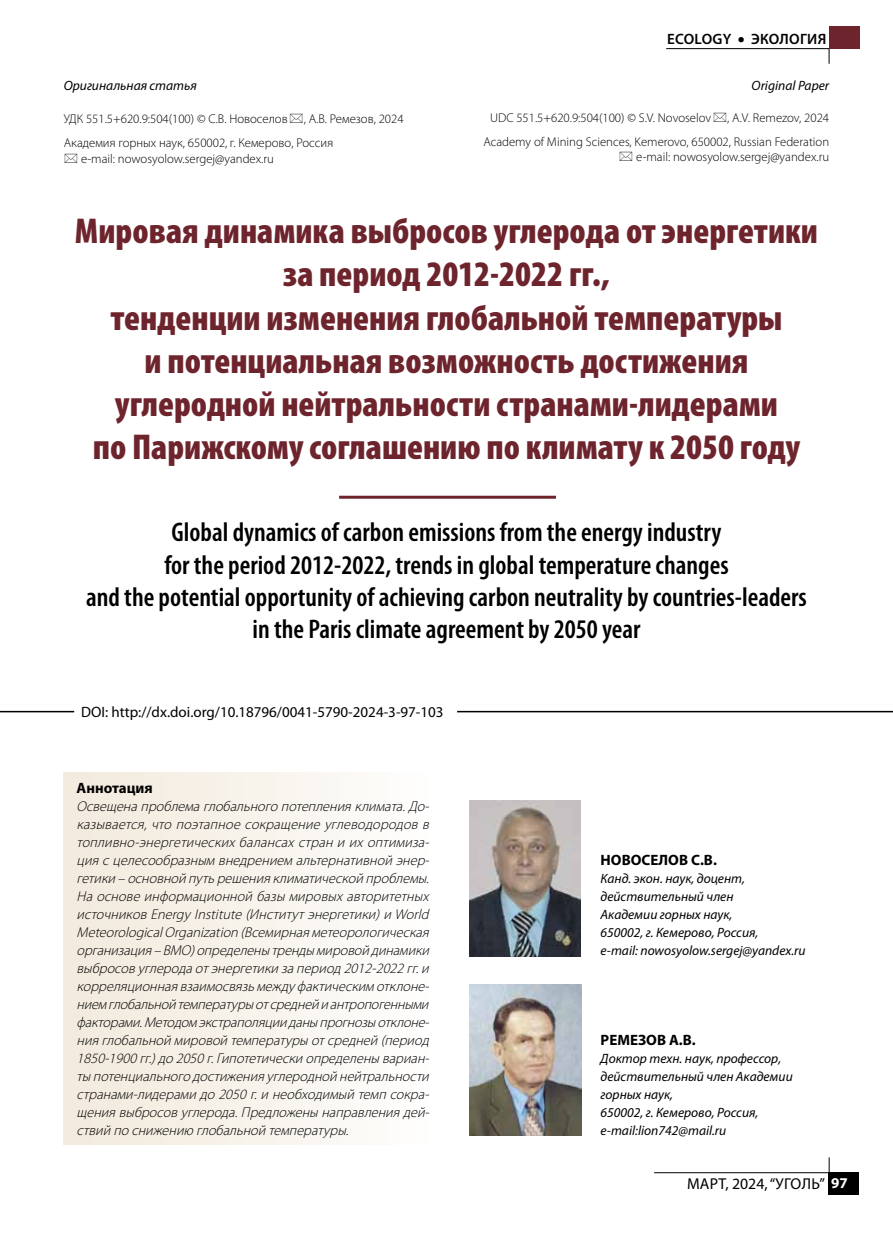
<style>
.page{position:relative;width:893px;height:1234px;background:#fff}
.page>*{position:absolute;margin:0;border:0;box-sizing:border-box;transform-origin:0 0}
.t1{font:900 condensed 36px/43.2px "Myriad Pro";color:#6e242d;text-align:center}
.t2{font:600 condensed 27px/32.4px "Myriad Pro";color:#000;text-align:center}
.t3{font:15.75px "Myriad Pro";letter-spacing:.015em;color:#000}
.t4{font:15px "Myriad Pro";color:#000}
.t5{font:700 15px "Myriad Pro";color:#000}
.t6{font:600 15px "Myriad Pro";letter-spacing:.02em;color:#000}
.t7{font:italic 300 14.25px/18px "Myriad Pro";color:#000;text-align:justify}
.t8{font:italic 13.5px/18px "Myriad Pro";color:#000}
.t9{font:300 12.75px/23.9px "Myriad Pro";color:#000}
.s1{font-weight:700;font-size:15px;color:#fff}
</style>
<div class="page">
<div style="left:829px;top:1171px;width:30px;height:23px;background:#000"></div>
<hr style="left:654px;top:1171px;width:175px;height:1px;background:#000">
<svg style="left:829px;top:1157px;width:1px;height:15px"></svg>
<hr style="left:666px;top:48px;width:163px;height:1px;background:#000">
<svg style="left:829px;top:49px;width:1px;height:15px"></svg>
<div style="left:829px;top:27px;width:31px;height:22px;background:#6e242d"></div>
<div style="left:64px;top:772px;width:375px;height:372px;background:linear-gradient(to right,#f2e9db,#fffefd)"></div>
<hr style="left:339px;top:495px;width:217px;height:3px;background:#6e242d">
<hr style="left:0;top:710px;width:74px;height:2px;background:#000">
<hr style="left:457px;top:710px;width:436px;height:2px;background:#000">
<img style="left:469px;top:984px;width:112px;height:151px">
<img style="left:469px;top:800px;width:112px;height:156px">
<p class="t6" style="left:667px;top:30px;width:104px">ECOLOGY • ЭКОЛО</p>
<p class="t6" style="left:800px;top:30px;width:27px">ГИЯ</p>
<p class="t8" style="left:64px;top:76px;width:135px">Оригинальная статья</p>
<p class="t8" style="left:752px;top:76px;width:79px">Original Paper</p>
<p class="t9" style="left:64px;top:107px;width:225px">УДК 551.5+620.9:504(100) © С.В. Новоселов</p>
<p class="t9" style="left:490px;top:105px;width:223px">UDC 551.5+620.9:504(100) © S.V. Novoselov</p>
<p class="t9" style="left:483px;top:105px;width:347px;text-align:right">, A.V. Remezov, 2024<br>Academy of Mining Sciences, Kemerovo, 650002, Russian Federation</p>
<p class="t9" style="left:636px;top:145px;width:194px">e-mail: nowosyolow.sergej@yandex.ru</p>
<p class="t9" style="left:64px;top:107px;width:341px;text-indent:240px">, А.В. Ремезов, 2024<br>Академия горных наук, 650002, г. Кемерово, Россия</p>
<p class="t9" style="left:81px;top:146px;width:194px">e-mail: nowosyolow.sergej@yandex.ru</p>
<p class="t1" style="left:75px;top:210px;width:745px">Мировая динамика выбросов углерода от энергетики за период 2012-2022 гг.,<br>тенденции изменения глобальной температуры<br>и потенциальная возможность достижения углеродной нейтральности странами-лидерами<br>по Парижскому соглашению по климату к 2050 году</p>
<p class="t2" style="left:86px;top:515px;width:722px">Global dynamics of carbon emissions from the energy industry<br>for the period 2012-2022, trends in global temperature changes<br>and the potential opportunity of achieving carbon neutrality by countries-leaders in the Paris climate agreement by 2050 year</p>
<p class="t4" style="left:81px;top:702px;width:364px">DOI: http://dx.doi.org/10.18796/0041-5790-2024-3-97-103</p>
<p class="t5" style="left:77px;top:777px;width:78px">Аннотация</p>
<p class="t7" style="left:77px;top:796px;width:358px">Освещенапроблемаглобального потепленияклимата.До&shy;казывается,что поэтапное сокращение углеводородов в топливно-энергетическихбалансахстран и ихоптимиза&shy;циясцелесообразным внедрением альтернативной энер&shy;гетики –основной путьрешенияклиматической проблемы.<br>Наоснове информационной базы мировыхавторитетных источниковEnergyInstitute(Институтэнергетики)и World MeteorologicalOrganization (Всемирнаяметеорологическая организация–ВМО)определены тренды мировой динамики выбросовуглеродаотэнергетики запериод2012-2022гг.и корреляционнаявзаимосвязьмеждуфактическим отклоне&shy;нием глобальнойтемпературы отсреднейиантропогенными факторами.Методом экстраполяцииданы прогнозы отклоне&shy;нияглобальной мировой температуры отсредней (период 1850-1900гг.)до 2050г.Гипотетически определены вариан&shy;ты потенциального достиженияуглеродной нейтральности странами-лидерами до 2050г.и необходимый темп сокра&shy;щениявыбросовуглерода.Предложены направлениядей&shy;ствий по снижению глобальной температуры.</p>
<p class="t5" style="left:601px;top:849px;width:118px">НОВОСЕЛОВ С.В.</p>
<p class="t8" style="left:601px;top:868px;width:206px">Канд. экон. наук, доцент, действительный член<br>Академии горных наук,<br>650002, г. Кемерово, Россия,<br>e-mail: nowosyolow.sergej@yandex.ru</p>
<p class="t5" style="left:601px;top:1029px;width:97px">РЕМЕЗОВ А.В.</p>
<p class="t8" style="left:601px;top:1048px;width:194px">Доктор техн. наук, профессор, действительный член Академии горных наук,<br>650002, г. Кемерово, Россия, e-mail:lion742@mail.ru</p>
<p class="t3" style="left:687px;top:1173px;width:162px">МАРТ, 2024, “УГОЛЬ” <span class="s1">97</span></p>
</div>
